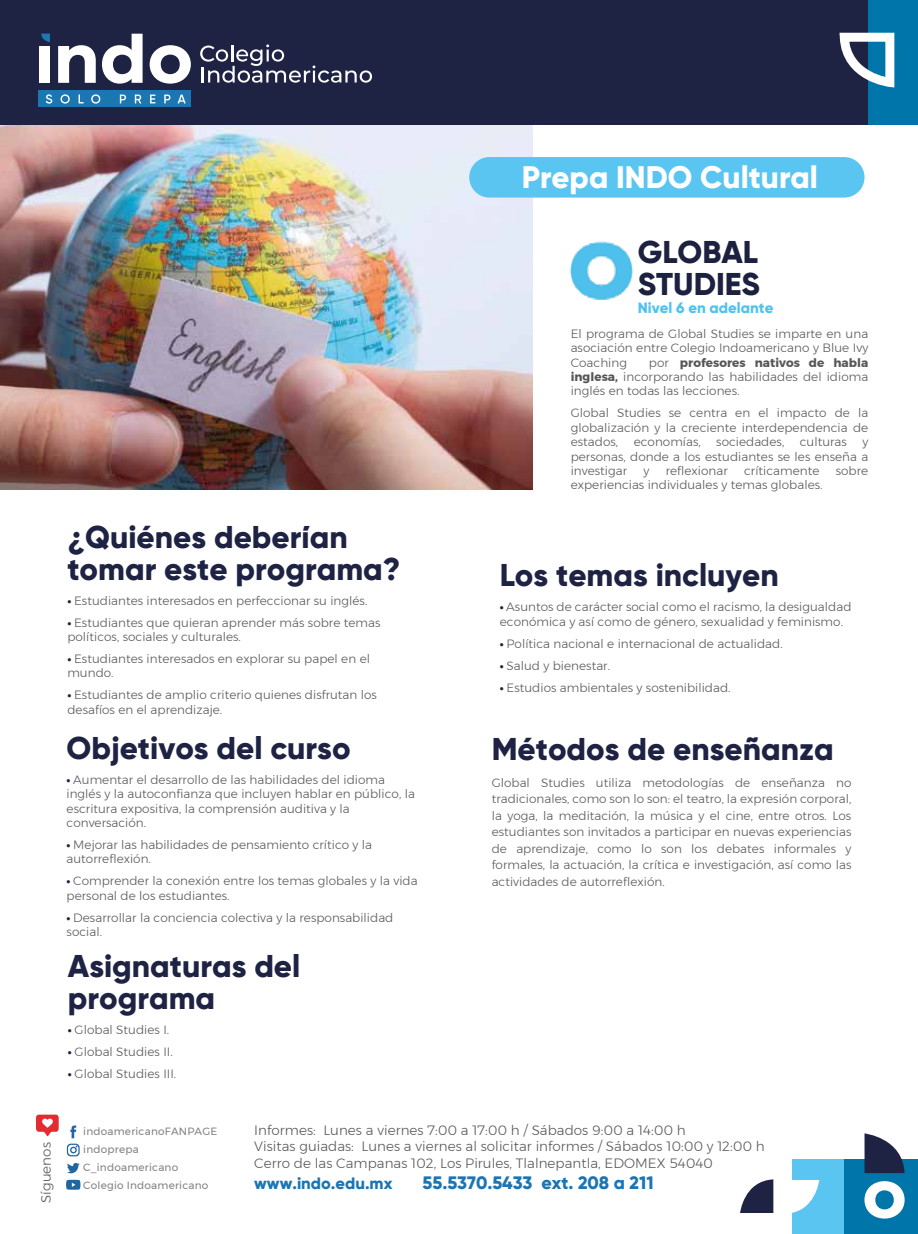
<style>
.page{position:relative;width:918px;height:1234px;background:#fff}
.page>*{position:absolute;margin:0;border:0;box-sizing:border-box;transform-origin:0 0}
.t1{font:800 31.5px/31.5px "Gilroy";color:#1e2243}
.t2{font:800 31.5px/31.5px "Gilroy";color:#1d2140}
.t3{font:800 31.05px "Gilroy";color:#fff}
.t4{font:800 18px "Gilroy";color:#1c75b3}
.t5{font:800 16.5px "Gilroy";color:#1c75b3}
.t6{font:800 15px "Gilroy";color:#4ec2ef}
.t7{font:300 13.5px/16.2px "Montserrat";letter-spacing:.005em;color:#585857}
.t8{font:300 12px/14.4px "Montserrat";letter-spacing:.005em;color:#575756}
.t9{font:10.5px/18px "Montserrat";letter-spacing:.02em;color:#818282}
.s1{font-weight:700;color:#1e2243}
.s2{font-weight:700}
</style>
<div class="page">
<img style="left:0;top:125px;width:532px;height:365px">
<div style="left:843px;top:1159px;width:75px;height:75px;background:#0075a9"></div>
<svg style="left:864px;top:1181px;width:41px;height:37px"></svg>
<svg style="left:865px;top:1133px;width:40px;height:40px"></svg>
<div style="left:792px;top:1159px;width:51px;height:75px;background:#5bc5f2"></div>
<svg style="left:740px;top:1179px;width:33px;height:34px"></svg>
<svg style="left:792px;top:1180px;width:27px;height:33px"></svg>
<div style="left:0;top:0;width:918px;height:125px;background:#1e2243"></div>
<div style="left:39px;top:46px;width:11px;height:37px;background:#fff"></div>
<svg style="left:58px;top:45px;width:38px;height:38px"></svg>
<svg style="left:102px;top:34px;width:41px;height:50px"></svg>
<svg style="left:150px;top:45px;width:41px;height:39px"></svg>
<svg style="left:200px;top:44px;width:172px;height:39px"></svg>
<svg style="left:41px;top:34px;width:9px;height:8px"></svg>
<div style="left:39px;top:90px;width:152px;height:17px;background:#1b77b2"></div>
<svg style="left:46px;top:94px;width:6px;height:10px"></svg>
<svg style="left:61px;top:94px;width:9px;height:10px"></svg>
<svg style="left:79px;top:95px;width:5px;height:8px"></svg>
<svg style="left:91px;top:94px;width:9px;height:10px"></svg>
<svg style="left:120px;top:95px;width:6px;height:8px"></svg>
<svg style="left:135px;top:95px;width:6px;height:8px"></svg>
<svg style="left:150px;top:95px;width:5px;height:8px"></svg>
<svg style="left:164px;top:95px;width:6px;height:8px"></svg>
<svg style="left:178px;top:95px;width:8px;height:8px"></svg>
<div style="left:868px;top:0;width:50px;height:125px;background:#0075a9"></div>
<svg style="left:839px;top:32px;width:56px;height:56px"></svg>
<svg style="left:67px;top:1163px;width:13px;height:10px"></svg>
<svg style="left:66px;top:1179px;width:14px;height:10px"></svg>
<svg style="left:67px;top:1125px;width:13px;height:31px"></svg>
<svg style="left:36px;top:1114px;width:23px;height:22px"></svg>
<div style="left:469px;top:157px;width:396px;height:41px;background:#5bc5f2;border-radius:20px"></div>
<img style="left:570px;top:241px;width:63px;height:59px">
<h2 class="t3" style="left:522px;top:157px;width:298px">Prepa INDO Cultural</h2>
<h1 class="t1" style="left:67px;top:521px;width:335px">¿Quiénes deberían tomar este programa?</h1>
<p class="t8" style="left:67px;top:593px;width:301px"><span class="s1">•</span> Estudiantes interesados en perfeccionar su inglés.</p>
<p class="t8" style="left:67px;top:615px;width:315px"><span class="s1">•</span> Estudiantes que quieran aprender más sobre temas políticos, sociales y culturales.</p>
<p class="t8" style="left:67px;top:651px;width:304px"><span class="s1">•</span> Estudiantes interesados en explorar su papel en el mundo.</p>
<p class="t8" style="left:67px;top:687px;width:311px"><span class="s1">•</span> Estudiantes de amplio criterio quienes disfrutan los desafíos en el aprendizaje.</p>
<h1 class="t1" style="left:67px;top:732px;width:286px">Objetivos del curso</h1>
<p class="t8" style="left:67px;top:772px;width:350px"><span class="s1">•</span> Aumentar el desarrollo de las habilidades del idioma inglés y la autoconfianza que incluyen hablar en público, la escritura expositiva, la comprensión auditiva y la conversación.</p>
<p class="t8" style="left:67px;top:837px;width:307px"><span class="s1">•</span> Mejorar las habilidades de pensamiento crítico y la autorreflexión.</p>
<p class="t8" style="left:67px;top:873px;width:353px"><span class="s1">•</span> Comprender la conexión entre los temas globales y la vida personal de los estudiantes.</p>
<p class="t8" style="left:67px;top:910px;width:328px"><span class="s1">•</span> Desarrollar la conciencia colectiva y la responsabilidad social.</p>
<h1 class="t1" style="left:68px;top:950px;width:234px">Asignaturas del programa</h1>
<p class="t8" style="left:68px;top:1022px;width:103px"><span class="s1">•</span> Global Studies I.</p>
<p class="t8" style="left:68px;top:1044px;width:106px"><span class="s1">•</span> Global Studies II.</p>
<p class="t8" style="left:68px;top:1066px;width:110px"><span class="s1">•</span> Global Studies III.</p>
<h1 class="t2" style="left:638px;top:236px;width:124px">GLOBAL<br>STUDIES</h1>
<p class="t6" style="left:638px;top:298px;width:137px">Nivel 6 en adelante</p>
<p class="t8" style="left:571px;top:326px;width:299px;text-align:justify">El programa de Global Studies se imparte en una asociación entre Colegio Indoamericano y Blue Ivy Coaching</p>
<p class="t8" style="left:571px;top:355px;width:299px;text-align:justify;text-indent:78px">por <span class="s2">profesores nativos de habla inglesa,</span> incorporando las habilidades del idioma inglés en todas las lecciones.</p>
<p class="t8" style="left:571px;top:406px;width:299px;text-align:justify">Global Studies se centra en el impacto de la globalización y la creciente interdependencia de estados,</p>
<p class="t8" style="left:634px;top:434px;width:69px">economías,</p>
<p class="t8" style="left:716px;top:434px;width:70px">sociedades,</p>
<p class="t8" style="left:800px;top:434px;width:49px">culturas</p>
<p class="t8" style="left:571px;top:434px;width:299px;text-align:justify;text-indent:292px">y personas, donde a los estudiantes se les enseña a investigar</p>
<p class="t8" style="left:643px;top:463px;width:7px">y</p>
<p class="t8" style="left:666px;top:463px;width:64px">reflexionar</p>
<p class="t8" style="left:744px;top:463px;width:77px">críticamente</p>
<p class="t8" style="left:836px;top:463px;width:34px">sobre</p>
<p class="t8" style="left:571px;top:478px;width:253px">experiencias individuales y temas globales.</p>
<h1 class="t1" style="left:500px;top:559px;width:281px">Los temas incluyen</h1>
<p class="t8" style="left:500px;top:600px;width:353px"><span class="s1">•</span> Asuntos de carácter social como el racismo, la desigualdad económica y así como de género, sexualidad y feminismo.</p>
<p class="t8" style="left:500px;top:636px;width:284px"><span class="s1">•</span> Política nacional e internacional de actualidad.</p>
<p class="t8" style="left:500px;top:658px;width:112px"><span class="s1">•</span> Salud y bienestar.</p>
<p class="t8" style="left:500px;top:680px;width:232px"><span class="s1">•</span> Estudios ambientales y sostenibilidad.</p>
<h1 class="t1" style="left:492px;top:733px;width:344px">Métodos de enseñanza</h1>
<p class="t8" style="left:492px;top:774px;width:361px;line-height:16.5px;text-align:justify">Global Studies utiliza metodologías de enseñanza no tradicionales, como son lo son: el teatro, la expresión corporal, la yoga, la meditación, la música y el cine, entre otros. Los estudiantes son invitados a participar en nuevas experiencias de aprendizaje, como lo son los debates informales y formales, la actuación, la crítica e investigación, así como las actividades de autorreflexión.</p>
<p class="t7" style="left:38px;top:1203px;width:62px;rotate:-90deg">Síguenos</p>
<p class="t9" style="left:83px;top:1122px;width:136px">indoamericanoFANPAGE indoprepa<br>C_indoamericano<br>Colegio Indoamericano</p>
<p class="t7" style="left:254px;top:1122px;width:512px">Informes: Lunes a viernes 7:00 a 17:00 h / Sábados 9:00 a 14:00 h<br>Visitas guiadas: Lunes a viernes al solicitar informes / Sábados 10:00 y 12:00 h<br>Cerro de las Campanas 102, Los Pirules, Tlalnepantla, EDOMEX 54040</p>
<h3 class="t5" style="left:254px;top:1173px;width:140px">www.indo.edu.mx</h3>
<h3 class="t4" style="left:423px;top:1171px;width:233px">55.5370.5433 ext. 208 a 211</h3>
</div>
